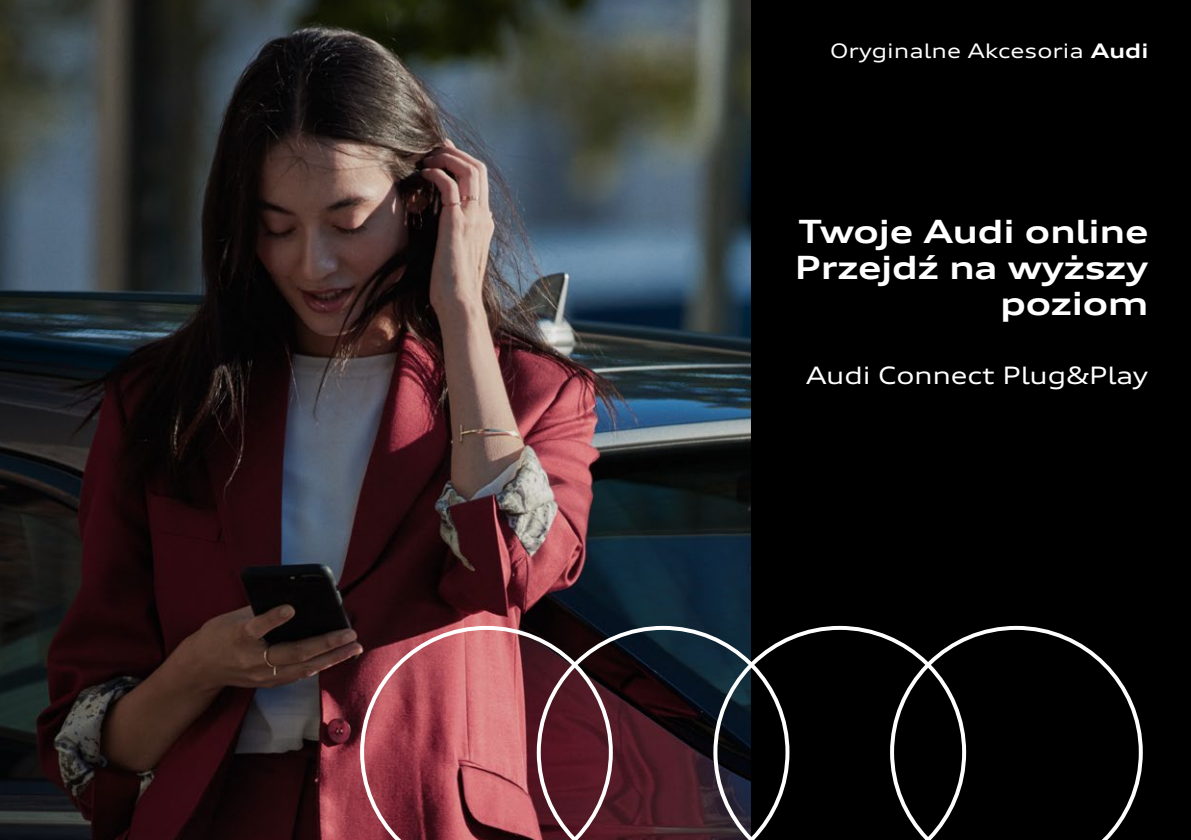
<style>
.page{position:relative;width:1191px;height:840px;background:#fff}
.page>*{position:absolute;margin:0;border:0;box-sizing:border-box;transform-origin:0 0}
.t1{font:700 expanded 32px/36px "Audi Type";letter-spacing:-.01em;color:#fff;text-align:right}
.t2{font:expanded 24px "Audi Type";letter-spacing:-.01em;color:#fff}
.t3{font:expanded 20px "Audi Type";color:#fff}
.s1{font-weight:700}
</style>
<div class="page">
<img style="left:0;top:0;width:751px;height:839px">
<div style="left:751px;top:0;width:440px;height:839px;background:#000"></div>
<svg style="left:360px;top:625px;width:782px;height:214px"></svg>
<p class="t3" style="left:830px;top:38px;width:320px">Oryginalne Akcesoria <span class="s1">Audi</span></p>
<p class="t1" style="left:795px;top:213px;width:355px">Twoje Audi online<br>Przejdź na wyższy poziom</p>
<p class="t2" style="left:806px;top:360px;width:344px">Audi Connect Plug&amp;Play</p>
</div>
